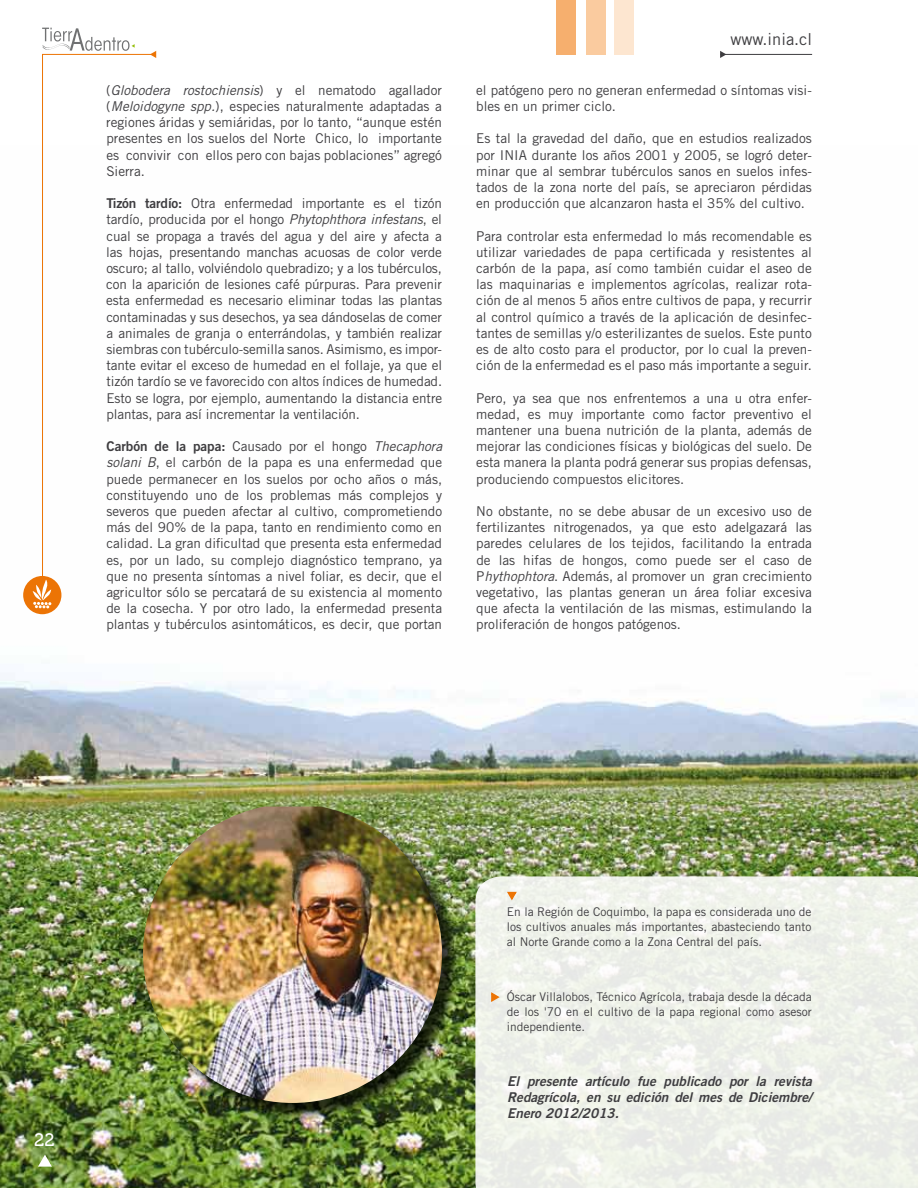
<style>
.page{position:relative;width:918px;height:1188px;background:#fff}
.page>*{position:absolute;margin:0;border:0;box-sizing:border-box;transform-origin:0 0}
.t1{font:18px "Museo 500";color:#fff}
.t2{font:16.5px "Trade Gothic LT Std";color:#3e3d40}
.t3{font:13.5px/16.2px "Trade Gothic LT Std";color:#3e3d40;text-align:justify}
.t4{font:13.5px/16.2px "Trade Gothic LT Std Bd 2 Obl";color:#3e3d40;text-align:justify}
.t5{font:12px/15px "Trade Gothic LT Std";color:#3e3d40;text-align:justify}
.s1{font-style:italic}
.s2{font-family:"Trade Gothic LT Std Bd 2"}
</style>
<div class="page">
<svg style="left:720px;top:51px;width:6px;height:7px"></svg>
<hr style="left:720px;top:54px;width:92px;height:1px;background:#3e3d40">
<div style="left:614px;top:0;width:20px;height:54px;background:#fde6d0"></div>
<div style="left:586px;top:0;width:19px;height:54px;background:#facb9f"></div>
<div style="left:556px;top:0;width:20px;height:54px;background:#f6af6e"></div>
<img style="left:0;top:576px;width:918px;height:612px">
<svg style="left:475px;top:876px;width:443px;height:312px;fill:#eef1e9"></svg>
<svg style="left:506px;top:891px;width:12px;height:10px"></svg>
<svg style="left:490px;top:991px;width:10px;height:12px"></svg>
<div style="left:145px;top:809px;width:316px;height:313px;background:#000;opacity:.75"></div>
<img style="left:143px;top:807px;width:299px;height:296px">
<div style="left:23px;top:576px;width:38px;height:38px;background:#ec7405;border-radius:50%"></div>
<svg style="left:33px;top:580px;width:18px;height:28px"></svg>
<svg style="left:42px;top:54px;width:112px;height:524px"></svg>
<svg style="left:150px;top:51px;width:6px;height:7px"></svg>
<svg style="left:42px;top:28px;width:93px;height:23px"></svg>
<svg style="left:38px;top:1155px;width:14px;height:12px"></svg>
<p class="t3" style="left:106px;top:82px;width:337px">(<span class="s1">Globodera rostochiensis</span>) y el nematodo agallador (<span class="s1">Meloidogyne spp.</span>), especies naturalmente adaptadas a regiones áridas y semiáridas, por lo tanto, “aunque estén presentes en los suelos del Norte Chico, lo importante es convivir con ellos pero con bajas poblaciones” agregó Sierra.</p>
<p class="t3" style="left:106px;top:195px;width:337px"><span class="s2">Tizón tardío:</span> Otra enfermedad importante es el tizón tardío, producida por el hongo <span class="s1">Phytophthora infestans</span>, el cual se propaga a través del agua y del aire y afecta a las hojas, presentando manchas acuosas de color verde oscuro; al tallo, volviéndolo quebradizo; y a los tubérculos, con la aparición de lesiones café púrpuras. Para prevenir esta enfermedad es necesario eliminar todas las plantas contaminadas y sus desechos, ya sea dándoselas de comer a animales de granja o enterrándolas, y también realizar siembras con tubérculo-semilla sanos. Asimismo, es impor&shy;tante evitar el exceso de humedad en el follaje, ya que el tizón tardío se ve favorecido con altos índices de humedad.<br>Esto se logra, por ejemplo, aumentando la distancia entre plantas, para así incrementar la ventilación.</p>
<p class="t3" style="left:106px;top:438px;width:337px"><span class="s2">Carbón de la papa:</span> Causado por el hongo <span class="s1">Thecaphora solani B</span>, el carbón de la papa es una enfermedad que puede permanecer en los suelos por ocho años o más, constituyendo uno de los problemas más complejos y severos que pueden afectar al cultivo, comprometiendo más del 90% de la papa, tanto en rendimiento como en calidad. La gran dificultad que presenta esta enfermedad es, por un lado, su complejo diagnóstico temprano, ya que no presenta síntomas a nivel foliar, es decir, que el agricultor sólo se percatará de su existencia al momento de la cosecha. Y por otro lado, la enfermedad presenta plantas y tubérculos asintomáticos, es decir, que portan</p>
<p class="t2" style="left:731px;top:29px;width:83px">www.inia.cl</p>
<p class="t3" style="left:476px;top:82px;width:337px">el patógeno pero no generan enfermedad o síntomas visi&shy;bles en un primer ciclo.</p>
<p class="t3" style="left:476px;top:130px;width:337px">Es tal la gravedad del daño, que en estudios realizados por INIA durante los años 2001 y 2005, se logró deter&shy;minar que al sembrar tubérculos sanos en suelos infes&shy;tados de la zona norte del país, se apreciaron pérdidas en producción que alcanzaron hasta el 35% del cultivo.</p>
<p class="t3" style="left:476px;top:228px;width:337px">Para controlar esta enfermedad lo más recomendable es utilizar variedades de papa certificada y resistentes al carbón de la papa, así como también cuidar el aseo de las maquinarias e implementos agrícolas, realizar rota&shy;ción de al menos 5 años entre cultivos de papa, y recurrir al control químico a través de la aplicación de desinfec&shy;tantes de semillas y/o esterilizantes de suelos. Este punto es de alto costo para el productor, por lo cual la preven&shy;ción de la enfermedad es el paso más importante a seguir.</p>
<p class="t3" style="left:476px;top:390px;width:337px">Pero, ya sea que nos enfrentemos a una u otra enfer&shy;medad, es muy importante como factor preventivo el mantener una buena nutrición de la planta, además de mejorar las condiciones físicas y biológicas del suelo. De esta manera la planta podrá generar sus propias defensas, produciendo compuestos elicitores.</p>
<p class="t3" style="left:476px;top:503px;width:337px">No obstante, no se debe abusar de un excesivo uso de fertilizantes nitrogenados, ya que esto adelgazará las paredes celulares de los tejidos, facilitando la entrada de las hifas de hongos, como puede ser el caso de P<span class="s1">hythophtora</span>. Además, al promover un gran crecimiento vegetativo, las plantas generan un área foliar excesiva que afecta la ventilación de las mismas, estimulando la proliferación de hongos patógenos.</p>
<h1 class="t1" style="left:34px;top:1130px;width:22px">22</h1>
<p class="t5" style="left:507px;top:904px;width:306px">En la Región de Coquimbo, la papa es considerada uno de los cultivos anuales más importantes, abasteciendo tanto al Norte Grande como a la Zona Central del país.</p>
<p class="t5" style="left:507px;top:989px;width:306px">Óscar Villalobos, Técnico Agrícola, trabaja desde la década de los '70 en el cultivo de la papa regional como asesor independiente.</p>
<p class="t4" style="left:507px;top:1073px;width:306px">El presente artículo fue publicado por la revista Redagrícola, en su edición del mes de Diciembre/ Enero 2012/2013.</p>
</div>
